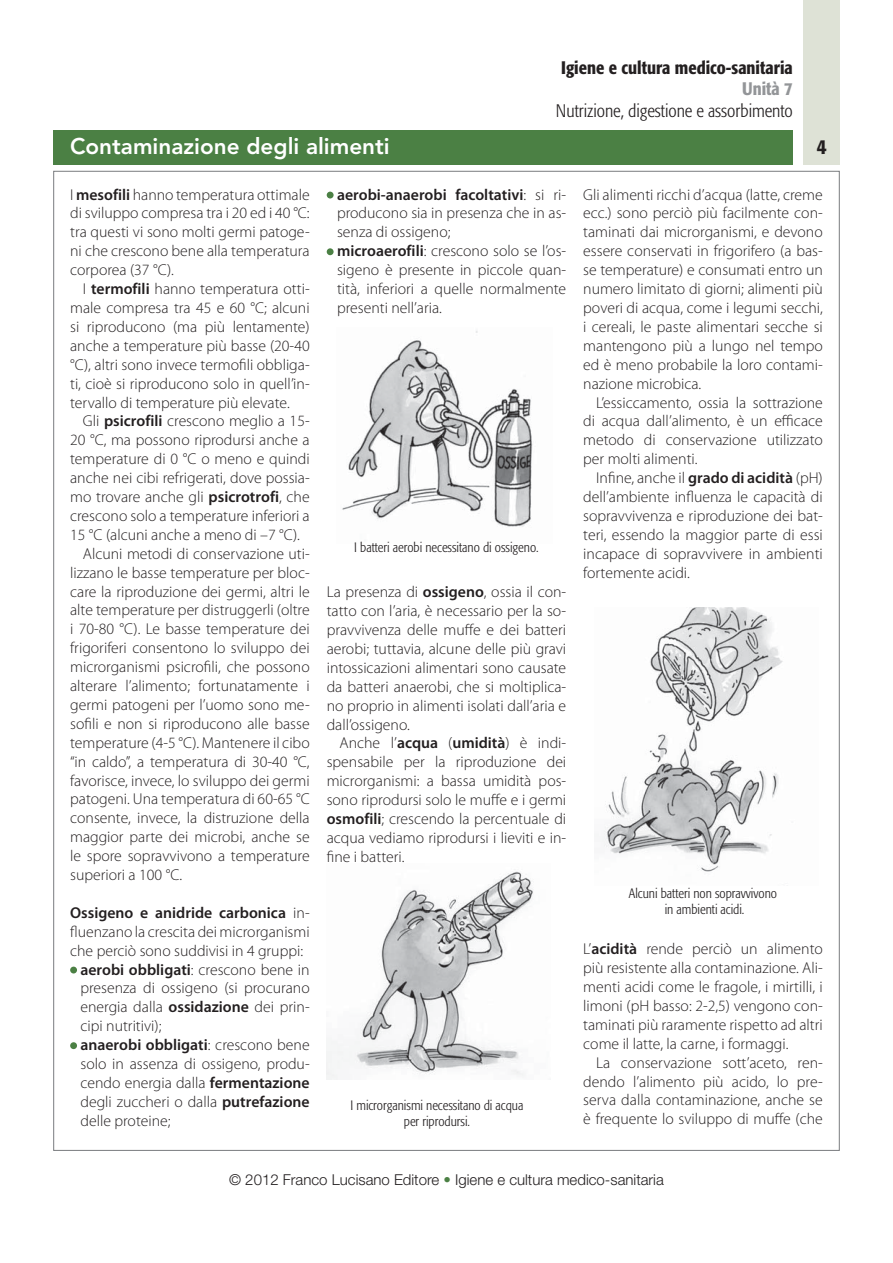
<style>
.page{position:relative;width:893px;height:1263px;background:#fff}
.page>*{position:absolute;margin:0;border:0;box-sizing:border-box;transform-origin:0 0}
.t1{font:800 22.5px "Avenir LT Std";color:#fff}
.t2{font:500 condensed 21px "Formata";color:#231f20}
.t3{font:300 condensed 18px "Formata";color:#231f20}
.t4{font:500 condensed 18px "Formata";color:#231f20}
.t5{font:500 condensed 18px "Formata";color:#939598}
.t6{font:300 15.75px/18.9px "Myriad Pro";color:#231f20;text-align:justify}
.t7{font:600 15.75px "Myriad Pro";color:#231f20}
.t8{font:300 15px "Helvetica Neue LT Std";color:#231f20}
.t9{font:300 condensed 13.5px/16.2px "Formata";color:#231f20;text-align:center}
.s1{font-weight:600}
.s2{font-weight:300}
.s3{color:#4b8044}
</style>
<div class="page">
<div style="left:53px;top:130px;width:740px;height:34px;background:#4b8044"></div>
<div style="left:804px;top:0;width:36px;height:164px;background:#dee2d6"></div>
<div style="left:70px;top:967px;width:7px;height:6px;background:#4b8044;border-radius:50%"></div>
<div style="left:70px;top:1042px;width:7px;height:7px;background:#4b8044;border-radius:50%"></div>
<div style="left:327px;top:192px;width:7px;height:6px;background:#4b8044;border-radius:50%"></div>
<div style="left:327px;top:248px;width:7px;height:7px;background:#4b8044;border-radius:50%"></div>
<img style="left:342px;top:331px;width:191px;height:196px">
<img style="left:327px;top:871px;width:206px;height:209px">
<img style="left:602px;top:607px;width:181px;height:265px">
<p class="t4" style="left:561px;top:60px;width:233px">Igiene e cultura medico-sanitaria</p>
<p class="t5" style="left:742px;top:82px;width:52px">Unità 7</p>
<p class="t3" style="left:556px;top:103px;width:238px">Nutrizione, digestione e assorbimento</p>
<h1 class="t1" style="left:70px;top:137px;width:321px">Contaminazione degli alimenti</h1>
<h2 class="t2" style="left:817px;top:137px;width:12px">4</h2>
<p class="t6" style="left:70px;top:186px;width:241px">I <span class="s1">mesofili</span> hanno temperatura ottimale di sviluppo compresa tra i 20 ed i 40 °C: tra questi vi sono molti germi patoge&shy;ni che crescono bene alla temperatura corporea (37 °C).</p>
<p class="t6" style="left:70px;top:281px;width:241px;text-indent:13px">I <span class="s1">termofili</span> hanno temperatura otti&shy;male compresa tra 45 e 60 °C; alcuni si riproducono (ma più lentamente) anche a temperature più basse (20-40 °C), altri sono invece termofili obbliga&shy;ti, cioè si riproducono solo in quell’in&shy;tervallo di temperature più elevate.</p>
<p class="t6" style="left:83px;top:413px;width:228px">Gli <span class="s1">psicrofili</span> crescono meglio a 15-</p>
<p class="t6" style="left:70px;top:432px;width:241px">20 °C, ma possono riprodursi anche a</p>
<p class="t6" style="left:70px;top:451px;width:241px">temperature di 0 °C o meno e quindi</p>
<p class="t6" style="left:70px;top:470px;width:241px">anche nei cibi refrigerati, dove possia-</p>
<p class="t6" style="left:70px;top:489px;width:241px">mo trovare anche gli <span class="s1">psicrotrofi</span>, che</p>
<p class="t6" style="left:70px;top:507px;width:241px">crescono solo a temperature inferiori a</p>
<p class="t6" style="left:70px;top:526px;width:231px">15 °C (alcuni anche a meno di –7 °C).</p>
<p class="t6" style="left:83px;top:545px;width:228px">Alcuni metodi di conservazione uti-</p>
<p class="t6" style="left:70px;top:564px;width:241px">lizzano le basse temperature per bloc-</p>
<p class="t6" style="left:70px;top:583px;width:241px">care la riproduzione dei germi, altri le</p>
<p class="t6" style="left:70px;top:602px;width:241px">alte temperature per distruggerli (oltre</p>
<p class="t6" style="left:70px;top:621px;width:241px">i 70-80 °C). Le basse temperature dei</p>
<p class="t6" style="left:70px;top:640px;width:241px">frigoriferi consentono lo sviluppo dei</p>
<p class="t6" style="left:70px;top:659px;width:241px">microrganismi psicrofili, che possono</p>
<p class="t6" style="left:70px;top:678px;width:241px">alterare l’alimento; fortunatamente i</p>
<p class="t6" style="left:70px;top:696px;width:241px">germi patogeni per l’uomo sono me-</p>
<p class="t6" style="left:70px;top:715px;width:241px">sofili e non si riproducono alle basse</p>
<p class="t6" style="left:70px;top:734px;width:241px">temperature (4-5 °C). Mantenere il cibo</p>
<p class="t6" style="left:70px;top:753px;width:241px">“in caldo”, a temperatura di 30-40 °C,</p>
<p class="t6" style="left:70px;top:772px;width:241px">favorisce, invece, lo sviluppo dei germi</p>
<p class="t6" style="left:70px;top:791px;width:241px">patogeni. Una temperatura di 60-65 °C</p>
<p class="t6" style="left:70px;top:810px;width:241px">consente, invece, la distruzione della</p>
<p class="t6" style="left:70px;top:829px;width:241px">maggior parte dei microbi, anche se</p>
<p class="t6" style="left:70px;top:848px;width:241px">le spore sopravvivono a temperature</p>
<p class="t6" style="left:70px;top:867px;width:113px">superiori a 100 °C.</p>
<p class="t7" style="left:70px;top:907px;width:241px">Ossigeno e anidride carbonica <span class="s2">in-</span></p>
<p class="t6" style="left:70px;top:923px;width:241px">fluenzano la crescita dei microrganismi</p>
<p class="t6" style="left:70px;top:942px;width:234px">che perciò sono suddivisi in 4 gruppi:</p>
<p class="t7" style="left:80px;top:963px;width:231px">aerobi obbligati<span class="s2">: crescono bene in</span></p>
<p class="t6" style="left:80px;top:980px;width:231px">presenza di ossigeno (si procurano</p>
<p class="t6" style="left:80px;top:999px;width:231px">energia dalla <span class="s1">ossidazione</span> dei prin-</p>
<p class="t6" style="left:80px;top:1018px;width:82px">cipi nutritivi);</p>
<p class="t7" style="left:80px;top:1039px;width:231px">anaerobi obbligati<span class="s2">: crescono bene</span></p>
<p class="t6" style="left:80px;top:1056px;width:231px">solo in assenza di ossigeno, produ-</p>
<p class="t6" style="left:80px;top:1074px;width:231px">cendo energia dalla <span class="s1">fermentazione</span></p>
<p class="t6" style="left:80px;top:1093px;width:231px">degli zuccheri o dalla <span class="s1">putrefazione</span></p>
<p class="t6" style="left:80px;top:1112px;width:92px">delle proteine;</p>
<p class="t6" style="left:337px;top:186px;width:231px;text-align:left"><span class="s1">aerobi-anaerobi facoltativi</span>: si ri&shy;producono sia in presenza che in as&shy;senza di ossigeno;<br><span class="s1">microaerofili</span>: crescono solo se l’os&shy;sigeno è presente in piccole quan&shy;tità, inferiori a quelle normalmente presenti nell’aria.</p>
<p class="t6" style="left:583px;top:186px;width:241px">Gli alimenti ricchi d’acqua (latte, creme ecc.) sono perciò più facilmente con&shy;taminati dai microrganismi, e devono essere conservati in frigorifero (a bas&shy;se temperature) e consumati entro un numero limitato di giorni; alimenti più poveri di acqua, come i legumi secchi, i cereali, le paste alimentari secche si mantengono più a lungo nel tempo ed è meno probabile la loro contami&shy;nazione microbica.</p>
<p class="t6" style="left:583px;top:394px;width:241px;text-indent:13px">L’essiccamento, ossia la sottrazione di acqua dall’alimento, è un efficace metodo di conservazione utilizzato per molti alimenti.</p>
<p class="t6" style="left:583px;top:470px;width:241px;text-indent:13px">Infine, anche il <span class="s1">grado di acidità</span> (pH) dell’ambiente influenza le capacità di sopravvivenza e riproduzione dei bat&shy;teri, essendo la maggior parte di essi incapace di sopravvivere in ambienti fortemente acidi.</p>
<p class="t6" style="left:327px;top:584px;width:241px">La presenza di <span class="s1">ossigeno</span>, ossia il con&shy;tatto con l’aria, è necessario per la so&shy;pravvivenza delle muffe e dei batteri aerobi; tuttavia, alcune delle più gravi intossicazioni alimentari sono causate da batteri anaerobi, che si moltiplica&shy;no proprio in alimenti isolati dall’aria e dall’ossigeno.</p>
<p class="t6" style="left:327px;top:735px;width:241px;text-indent:13px">Anche l’<span class="s1">acqua</span> (<span class="s1">umidità</span>) è indi&shy;spensabile per la riproduzione dei microrganismi: a bassa umidità pos&shy;sono riprodursi solo le muffe e i germi <span class="s1">osmofili</span>; crescendo la percentuale di acqua vediamo riprodursi i lieviti e in&shy;fine i batteri.</p>
<p class="t9" style="left:354px;top:540px;width:186px">I batteri aerobi necessitano di ossigeno.</p>
<p class="t9" style="left:629px;top:886px;width:150px">Alcuni batteri non sopravvivono in ambienti acidi.</p>
<p class="t6" style="left:583px;top:941px;width:241px">L’<span class="s1">acidità</span> rende perciò un alimento più resistente alla contaminazione. Ali&shy;menti acidi come le fragole, i mirtilli, i limoni (pH basso: 2-2,5) vengono con&shy;taminati più raramente rispetto ad altri come il latte, la carne, i formaggi.</p>
<p class="t6" style="left:583px;top:1054px;width:241px;text-indent:13px">La conservazione sott’aceto, ren&shy;dendo l’alimento più acido, lo pre&shy;serva dalla contaminazione, anche se è frequente lo sviluppo di muffe (che</p>
<p class="t9" style="left:351px;top:1098px;width:174px">I microrganismi necessitano di acqua per riprodursi.</p>
<p class="t8" style="left:229px;top:1174px;width:436px">© 2012 Franco Lucisano Editore <span class="s3">•</span> Igiene e cultura medico-sanitaria</p>
</div>
